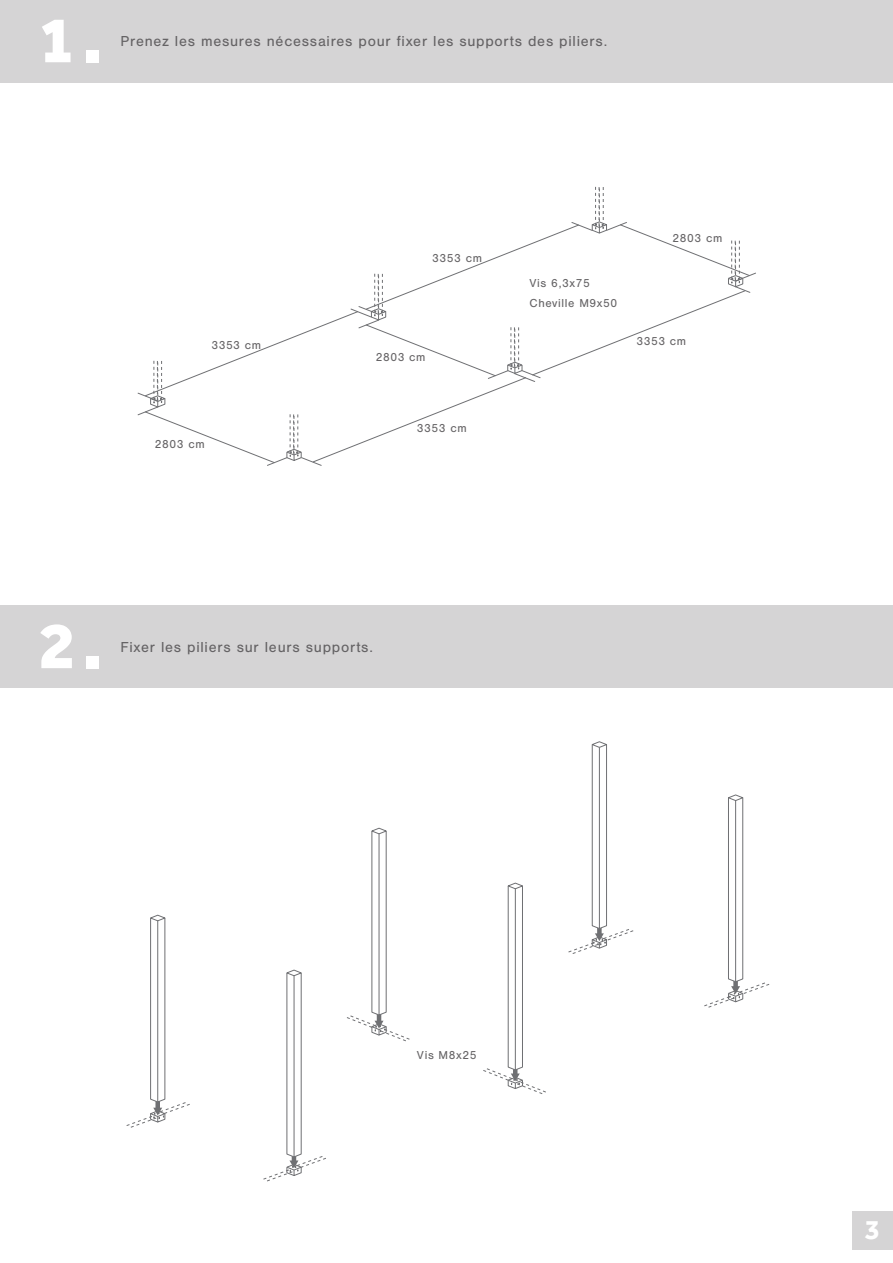
<style>
.page{position:relative;width:893px;height:1263px;background:#fff}
.page>*{position:absolute;margin:0;border:0;box-sizing:border-box;transform-origin:0 0}
.t1{font:800 67.5px "Effra";color:#fff}
.t2{font:700 28.5px "Effra";color:#fff}
.t3{font:15px "Nimbus San";letter-spacing:.05em;color:#656365}
.t4{font:12px/20.4px "Nimbus San";letter-spacing:.05em;color:#656365}
</style>
<div class="page">
<div style="left:852px;top:1211px;width:41px;height:38px;background:#d5d4d5"></div>
<div style="left:0;top:0;width:893px;height:82px;background:#d5d4d5"></div>
<div style="left:0;top:606px;width:893px;height:82px;background:#d5d4d5"></div>
<svg style="left:138px;top:186px;width:618px;height:280px"></svg>
<svg style="left:263px;top:969px;width:63px;height:213px"></svg>
<svg style="left:126px;top:914px;width:64px;height:214px"></svg>
<svg style="left:704px;top:794px;width:66px;height:214px"></svg>
<svg style="left:568px;top:741px;width:66px;height:213px"></svg>
<svg style="left:483px;top:882px;width:63px;height:212px"></svg>
<svg style="left:346px;top:827px;width:64px;height:215px"></svg>
<h1 class="t1" style="left:38px;top:-1px;width:66px">1.</h1>
<p class="t3" style="left:121px;top:33px;width:488px">Prenez les mesures nécessaires pour fixer les supports des piliers.</p>
<p class="t4" style="left:211px;top:335px;width:51px">3353 cm</p>
<p class="t4" style="left:155px;top:434px;width:51px">2803 cm</p>
<p class="t4" style="left:432px;top:248px;width:51px">3353 cm</p>
<p class="t4" style="left:376px;top:347px;width:51px">2803 cm</p>
<p class="t4" style="left:417px;top:417px;width:51px">3353 cm</p>
<p class="t4" style="left:530px;top:273px;width:89px">Vis 6,3x75<br>Cheville M9x50</p>
<p class="t4" style="left:673px;top:228px;width:51px">2803 cm</p>
<p class="t4" style="left:636px;top:330px;width:51px">3353 cm</p>
<h1 class="t1" style="left:38px;top:605px;width:66px">2.</h1>
<p class="t3" style="left:120px;top:639px;width:254px">Fixer les piliers sur leurs supports.</p>
<p class="t4" style="left:417px;top:1045px;width:61px">Vis M8x25</p>
<h2 class="t2" style="left:865px;top:1213px;width:17px">3</h2>
</div>
